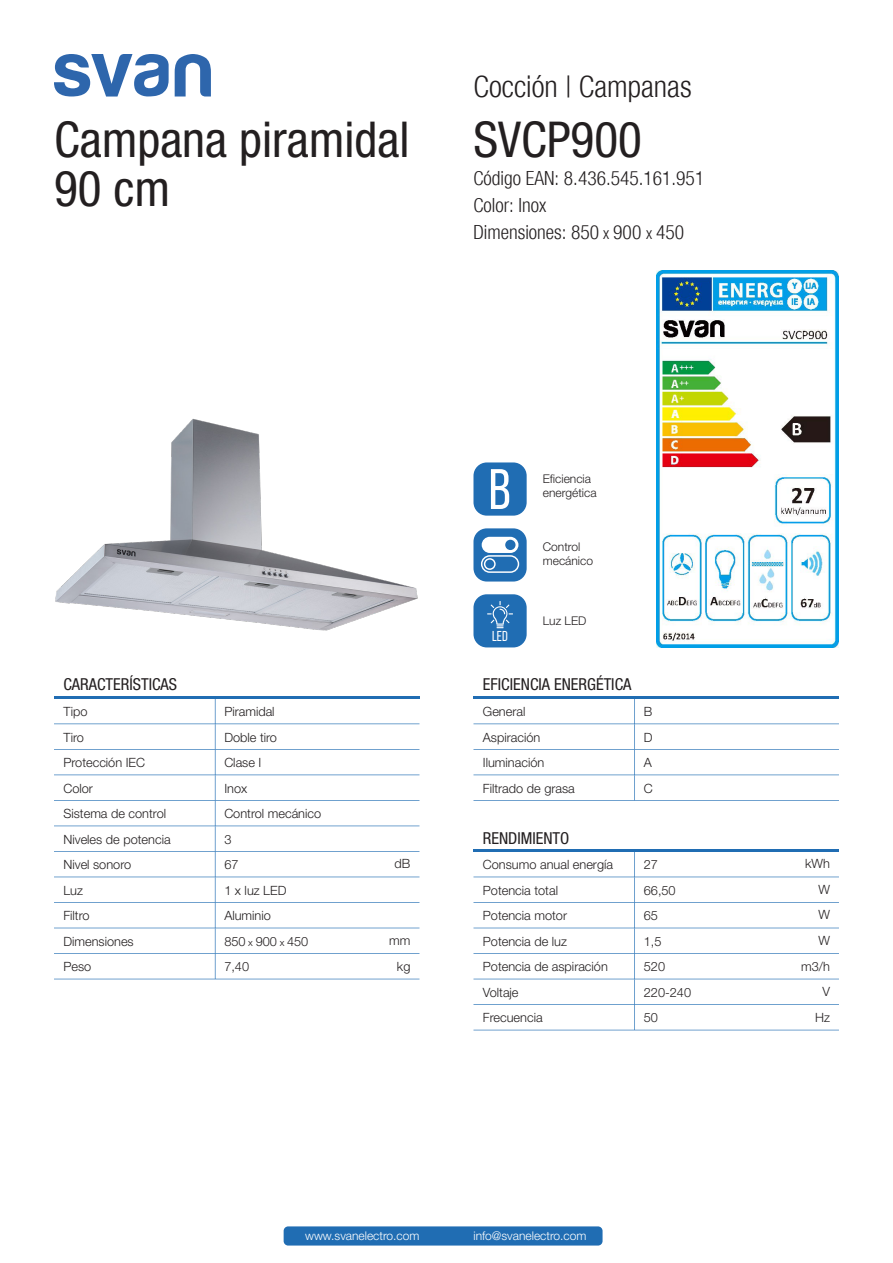
<style>
.page{position:relative;width:893px;height:1263px;background:#fff}
.page>*{position:absolute;margin:0;border:0;box-sizing:border-box;transform-origin:0 0}
.FAMILIA_Y_REF{font:condensed 49.5px "Helvetica Neue";color:#231f20}
.SUB_TITULO{font:300 condensed 30px "Helvetica Neue";color:#231f20}
.TEXTO{font:300 condensed 19.5px "Helvetica Neue";color:#231f20}
.TITULO_TABLA{font:condensed 16.5px "Helvetica Neue";color:#231f20}
.t1{font:14.4px "Bebas Neue";color:#fff}
.TEXTO_TABLA{font:300 12.75px "Helvetica Neue";color:#231f20}
.UNIDADES_TABLA{font:300 12.75px "Helvetica Neue";color:#231f20}
.INFO_ICONOS{font:300 12px/13.5px "Helvetica Neue";color:#231f20}
.t2{font:300 12px "Helvetica Neue";color:#fff}
.s1{font-size:16.5px}
.s2{font-size:9.75px}
</style>
<div class="page">
<svg style="left:54px;top:54px;width:115px;height:43px"></svg>
<svg style="left:175px;top:54px;width:36px;height:42px"></svg>
<div style="left:284px;top:1226px;width:319px;height:19px;background:#206db3;border-radius:5px"></div>
<div style="left:473px;top:528px;width:54px;height:53px;background:#206db3;border-radius:13px"></div>
<div style="left:473px;top:594px;width:54px;height:53px;background:#206db3;border-radius:13px"></div>
<div style="left:473px;top:462px;width:54px;height:54px;background:#206db3;border-radius:13px"></div>
<img style="left:55px;top:418px;width:363px;height:213px">
<hr style="left:54px;top:696px;width:365px;height:3px;background:#206db3">
<hr style="left:473px;top:696px;width:366px;height:3px;background:#206db3">
<hr style="left:473px;top:850px;width:366px;height:2px;background:#206db3">
<svg style="left:473px;top:699px;width:366px;height:102px"></svg>
<svg style="left:473px;top:852px;width:366px;height:178px"></svg>
<svg style="left:54px;top:699px;width:365px;height:280px"></svg>
<img style="left:656px;top:271px;width:183px;height:376px">
<svg style="left:487px;top:601px;width:26px;height:27px"></svg>
<svg style="left:481px;top:537px;width:38px;height:36px"></svg>
<svg style="left:491px;top:469px;width:18px;height:40px"></svg>
<p class="FAMILIA_Y_REF" style="left:54px;top:111px;width:357px">Campana piramidal</p>
<p class="FAMILIA_Y_REF" style="left:54px;top:160px;width:118px">90 cm</p>
<p class="SUB_TITULO" style="left:473px;top:69px;width:220px">Cocción | Campanas</p>
<p class="FAMILIA_Y_REF" style="left:473px;top:111px;width:170px">SVCP900</p>
<p class="TEXTO" style="left:473px;top:167px;width:232px">Código EAN: 8.436.545.161.951</p>
<p class="TEXTO" style="left:473px;top:194px;width:74px">Color: Inox</p>
<p class="TEXTO" style="left:473px;top:221px;width:212px">Dimensiones: 850 <span class="s1">x</span> 900 <span class="s1">x</span> 450</p>
<p class="t1" style="left:492px;top:628px;width:17px">led</p>
<p class="INFO_ICONOS" style="left:543px;top:472px;width:50px">Eficiencia</p>
<p class="INFO_ICONOS" style="left:543px;top:485px;width:55px">energética</p>
<p class="INFO_ICONOS" style="left:543px;top:540px;width:52px">Control mecánico</p>
<p class="INFO_ICONOS" style="left:543px;top:614px;width:45px">Luz LED</p>
<p class="TITULO_TABLA" style="left:63px;top:675px;width:115px">CARACTERÍSTICAS</p>
<p class="TITULO_TABLA" style="left:483px;top:675px;width:150px">EFICIENCIA ENERGÉTICA</p>
<p class="TEXTO_TABLA" style="left:63px;top:704px;width:26px">Tipo</p>
<p class="TEXTO_TABLA" style="left:224px;top:704px;width:52px">Piramidal</p>
<p class="TEXTO_TABLA" style="left:63px;top:729px;width:22px">Tiro</p>
<p class="TEXTO_TABLA" style="left:224px;top:729px;width:54px">Doble tiro</p>
<p class="TEXTO_TABLA" style="left:63px;top:755px;width:83px">Protección IEC</p>
<p class="TEXTO_TABLA" style="left:224px;top:755px;width:39px">Clase I</p>
<p class="TEXTO_TABLA" style="left:63px;top:780px;width:31px">Color</p>
<p class="TEXTO_TABLA" style="left:224px;top:780px;width:24px">Inox</p>
<p class="TEXTO_TABLA" style="left:63px;top:806px;width:104px">Sistema de control</p>
<p class="TEXTO_TABLA" style="left:224px;top:806px;width:98px">Control mecánico</p>
<p class="TEXTO_TABLA" style="left:63px;top:831px;width:109px">Niveles de potencia</p>
<p class="TEXTO_TABLA" style="left:224px;top:831px;width:9px">3</p>
<p class="TEXTO_TABLA" style="left:63px;top:857px;width:69px">Nivel sonoro</p>
<p class="TEXTO_TABLA" style="left:224px;top:857px;width:16px">67</p>
<p class="UNIDADES_TABLA" style="left:395px;top:856px;width:17px">dB</p>
<p class="TEXTO_TABLA" style="left:63px;top:882px;width:21px">Luz</p>
<p class="TEXTO_TABLA" style="left:224px;top:882px;width:64px">1 x luz LED</p>
<p class="TEXTO_TABLA" style="left:63px;top:908px;width:28px">Filtro</p>
<p class="TEXTO_TABLA" style="left:224px;top:908px;width:48px">Aluminio</p>
<p class="TEXTO_TABLA" style="left:63px;top:933px;width:72px">Dimensiones</p>
<p class="TEXTO_TABLA" style="left:224px;top:933px;width:86px">850 <span class="s2">x</span> 900 <span class="s2">x</span> 450</p>
<p class="UNIDADES_TABLA" style="left:389px;top:933px;width:23px">mm</p>
<p class="TEXTO_TABLA" style="left:63px;top:959px;width:29px">Peso</p>
<p class="TEXTO_TABLA" style="left:224px;top:959px;width:26px">7,40</p>
<p class="UNIDADES_TABLA" style="left:397px;top:958px;width:15px">kg</p>
<p class="TEXTO_TABLA" style="left:483px;top:704px;width:44px">General</p>
<p class="TEXTO_TABLA" style="left:644px;top:704px;width:10px">B</p>
<p class="TEXTO_TABLA" style="left:483px;top:729px;width:59px">Aspiración</p>
<p class="TEXTO_TABLA" style="left:644px;top:729px;width:10px">D</p>
<p class="TEXTO_TABLA" style="left:483px;top:755px;width:63px">Iluminación</p>
<p class="TEXTO_TABLA" style="left:644px;top:755px;width:10px">A</p>
<p class="TEXTO_TABLA" style="left:483px;top:780px;width:93px">Filtrado de grasa</p>
<p class="TEXTO_TABLA" style="left:644px;top:780px;width:10px">C</p>
<p class="TITULO_TABLA" style="left:483px;top:828px;width:88px">RENDIMIENTO</p>
<p class="TEXTO_TABLA" style="left:483px;top:857px;width:132px">Consumo anual energía</p>
<p class="TEXTO_TABLA" style="left:644px;top:857px;width:16px">27</p>
<p class="UNIDADES_TABLA" style="left:805px;top:856px;width:26px">kWh</p>
<p class="TEXTO_TABLA" style="left:483px;top:882px;width:77px">Potencia total</p>
<p class="TEXTO_TABLA" style="left:644px;top:882px;width:33px">66,50</p>
<p class="UNIDADES_TABLA" style="left:818px;top:882px;width:13px">W</p>
<p class="TEXTO_TABLA" style="left:483px;top:908px;width:86px">Potencia motor</p>
<p class="TEXTO_TABLA" style="left:644px;top:908px;width:16px">65</p>
<p class="UNIDADES_TABLA" style="left:818px;top:907px;width:13px">W</p>
<p class="TEXTO_TABLA" style="left:483px;top:933px;width:86px">Potencia de luz</p>
<p class="TEXTO_TABLA" style="left:644px;top:933px;width:19px">1,5</p>
<p class="UNIDADES_TABLA" style="left:818px;top:933px;width:13px">W</p>
<p class="TEXTO_TABLA" style="left:483px;top:959px;width:126px">Potencia de aspiración</p>
<p class="TEXTO_TABLA" style="left:644px;top:959px;width:23px">520</p>
<p class="UNIDADES_TABLA" style="left:801px;top:958px;width:30px">m3/h</p>
<p class="TEXTO_TABLA" style="left:483px;top:1010px;width:61px">Frecuencia</p>
<p class="TEXTO_TABLA" style="left:644px;top:1010px;width:16px">50</p>
<p class="UNIDADES_TABLA" style="left:815px;top:1009px;width:16px">Hz</p>
<p class="TEXTO_TABLA" style="left:483px;top:984px;width:37px">Voltaje</p>
<p class="TEXTO_TABLA" style="left:644px;top:984px;width:49px">220-240</p>
<p class="UNIDADES_TABLA" style="left:822px;top:984px;width:9px">V</p>
<p class="t2" style="left:305px;top:1228px;width:116px">www.svanelectro.com</p>
<p class="t2" style="left:473px;top:1228px;width:114px">info@svanelectro.com</p>
</div>
